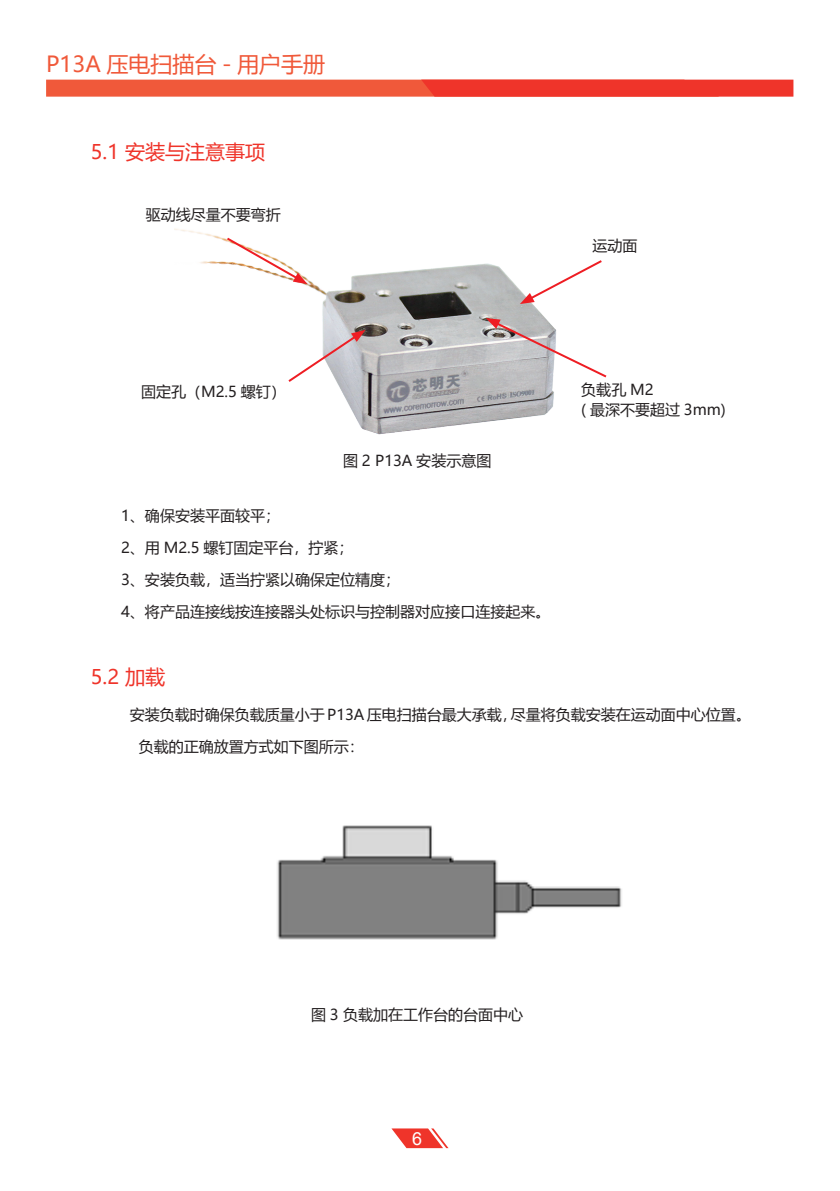
<style>
.page{position:relative;width:840px;height:1191px;background:#fff}
.page>*{position:absolute;margin:0;border:0;box-sizing:border-box;transform-origin:0 0}
.t1{font:22px "Microsoft Ya Hei";color:#f0593a}
.二级标题{font:20px "Microsoft Ya Hei";color:#ef342a}
.t2{font:18px "Arial";color:#fff}
.正文-1{font:15px "Microsoft Ya Hei";color:#231f20}
</style>
<div class="page">
<svg style="left:46px;top:80px;width:747px;height:17px;background:#ef4a35"></svg>
<svg style="left:391px;top:1128px;width:57px;height:20px"></svg>
<img style="left:174px;top:228px;width:380px;height:207px">
<svg style="left:225px;top:236px;width:82px;height:48px"></svg>
<svg style="left:286px;top:330px;width:79px;height:54px"></svg>
<svg style="left:519px;top:258px;width:83px;height:46px"></svg>
<svg style="left:485px;top:318px;width:122px;height:61px"></svg>
<img style="left:277px;top:825px;width:345px;height:115px">
<h1 class="t1" style="left:46px;top:50px;width:280px">P13A 压电扫描台 - 用户手册</h1>
<p class="二级标题" style="left:91px;top:138px;width:176px">5.1 安装与注意事项</p>
<p class="正文-1" style="left:146px;top:204px;width:136px">驱动线尽量不要弯折</p>
<p class="正文-1" style="left:592px;top:235px;width:46px">运动面</p>
<p class="正文-1" style="left:141px;top:382px;width:146px">固定孔（M2.5 螺钉）</p>
<p class="正文-1" style="left:343px;top:450px;width:150px">图 2 P13A 安装示意图</p>
<p class="正文-1" style="left:121px;top:505px;width:160px">1、确保安装平面较平；</p>
<p class="正文-1" style="left:121px;top:537px;width:234px">2、用 M2.5 螺钉固定平台，拧紧；</p>
<p class="正文-1" style="left:121px;top:569px;width:280px">3、安装负载，适当拧紧以确保定位精度；</p>
<p class="正文-1" style="left:121px;top:601px;width:430px">4、将产品连接线按连接器头处标识与控制器对应接口连接起来。</p>
<p class="正文-1" style="left:581px;top:379px;width:74px">负载孔 M2</p>
<p class="正文-1" style="left:581px;top:399px;width:146px">( 最深不要超过 3mm)</p>
<p class="二级标题" style="left:91px;top:663px;width:76px">5.2 加载</p>
<p class="正文-1" style="left:130px;top:704px;width:622px">安装负载时确保负载质量小于 P13A压电扫描台最大承载，尽量将负载安装在运动面中心位置。</p>
<p class="正文-1" style="left:139px;top:736px;width:227px">负载的正确放置方式如下图所示：</p>
<p class="正文-1" style="left:311px;top:1004px;width:213px">图 3 负载加在工作台的台面中心</p>
<p class="t2" style="left:412px;top:1126px;width:12px">6</p>
</div>
